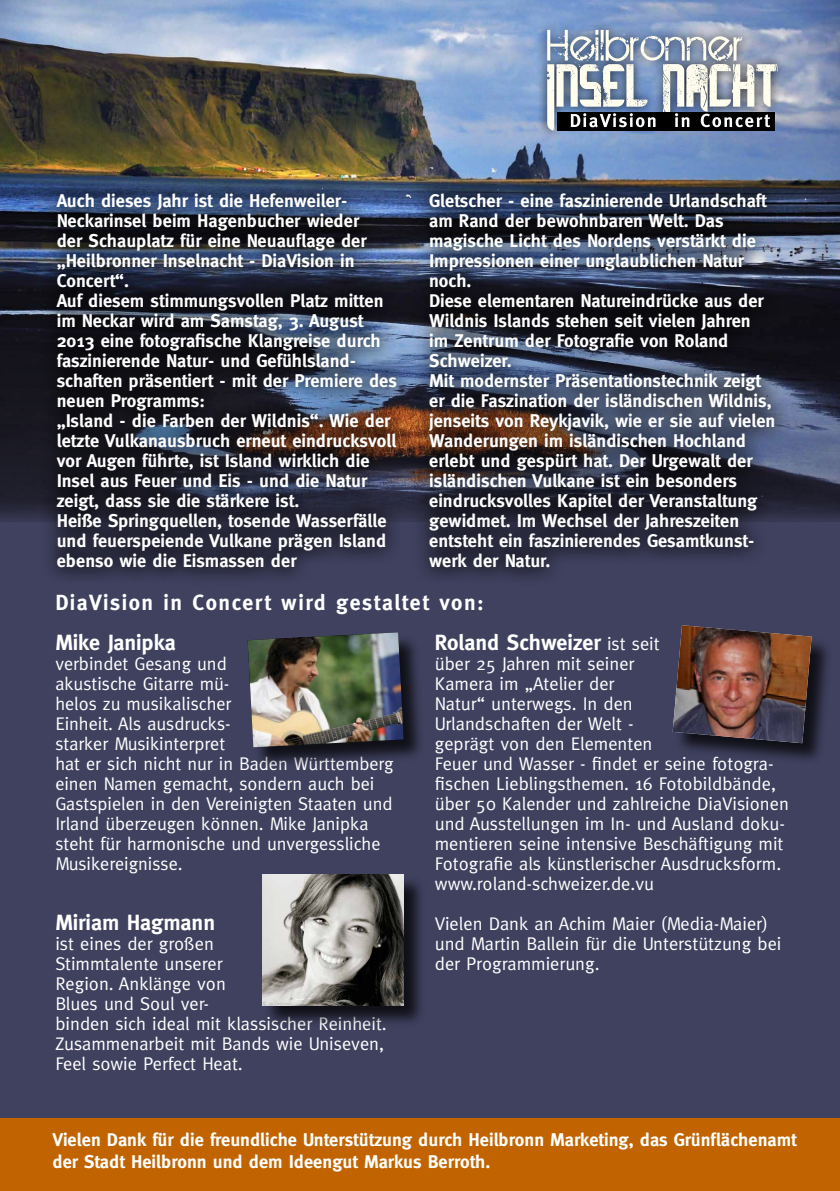
<style>
.page{position:relative;width:840px;height:1191px;background:#fff}
.page>*{position:absolute;margin:0;border:0;box-sizing:border-box;transform-origin:0 0}
.t1{font:700 22px "Meta";color:#fff}
.t2{font:700 22px "Meta";letter-spacing:.07em;color:#fff}
.t3{font:700 18.4px/20px "Meta";color:#fff}
.t4{font:18.4px/20px "Meta";color:#fff}
.s1{font-weight:400;font-size:18.4px}
</style>
<div class="page">
<div style="left:0;top:0;width:839px;height:1164px;background:#40415f"></div>
<img style="left:0;top:0;width:839px;height:522px">
<div style="left:0;top:1119px;width:839px;height:72px;background:#c16400"></div>
<div style="left:536px;top:20px;width:250px;height:120px;background:#000;opacity:.75"></div>
<svg style="left:547px;top:30px;width:230px;height:100px;background:#979fa9"></svg>
<div style="left:262px;top:875px;width:164px;height:152px;background:#000;opacity:.75"></div>
<img style="left:262px;top:875px;width:141px;height:130px">
<div style="left:673px;top:626px;width:160px;height:139px;background:#000;opacity:.75"></div>
<img style="left:672px;top:625px;width:139px;height:118px">
<div style="left:248px;top:633px;width:177px;height:136px;background:#000;opacity:.75"></div>
<img style="left:247px;top:632px;width:156px;height:115px">
<div style="left:38px;top:176px;width:753px;height:410px;background:#000;opacity:.95"></div>
<p class="t3" style="left:57px;top:191px;width:341px">Auch dieses Jahr ist die Hefenweiler-Neckarinsel beim Hagenbucher wieder<br>der Schauplatz für eine Neuauflage der „Heilbronner Inselnacht - DiaVision in Concert“.<br>Auf diesem stimmungsvollen Platz mitten im Neckar wird am Samstag, 3. August 2013 eine fotografische Klangreise durch faszinierende Natur- und Gefühlsland&shy;schaften präsentiert - mit der Premiere des neuen Programms:<br>„Island - die Farben der Wildnis“. Wie der letzte Vulkanausbruch erneut eindrucksvoll vor Augen führte, ist Island wirklich die Insel aus Feuer und Eis - und die Natur zeigt, dass sie die stärkere ist.<br>Heiße Springquellen, tosende Wasserfälle und feuerspeiende Vulkane prägen Island ebenso wie die Eismassen der</p>
<p class="t3" style="left:429px;top:191px;width:347px">Gletscher - eine faszinierende Urlandschaft am Rand der bewohnbaren Welt. Das magische Licht des Nordens verstärkt die Impressionen einer unglaublichen Natur noch.<br>Diese elementaren Natureindrücke aus der Wildnis Islands stehen seit vielen Jahren<br>im Zentrum der Fotografie von Roland Schweizer.<br>Mit modernster Präsentationstechnik zeigt er die Faszination der isländischen Wildnis, jenseits von Reykjavik, wie er sie auf vielen Wanderungen im isländischen Hochland erlebt und gespürt hat. Der Urgewalt der isländischen Vulkane ist ein besonders eindrucksvolles Kapitel der Veranstaltung gewidmet. Im Wechsel der Jahreszeiten entsteht ein faszinierendes Gesamtkunst&shy;werk der Natur.</p>
<p class="t2" style="left:55px;top:589px;width:429px">DiaVision in Concert wird gestaltet von:</p>
<p class="t1" style="left:55px;top:629px;width:122px">Mike Janipka</p>
<p class="t4" style="left:55px;top:653px;width:339px">verbindet Gesang und<br>akustische Gitarre mü-<br>helos zu musikalischer<br>Einheit. Als ausdrucks-<br>starker Musikinterpret<br>hat er sich nicht nur in Baden Württemberg einen Namen gemacht, sondern auch bei<br>Gastspielen in den Vereinigten Staaten und<br>Irland überzeugen können. Mike Janipka steht für harmonische und unvergessliche<br>Musikereignisse.</p>
<p class="t1" style="left:55px;top:909px;width:161px">Miriam Hagmann</p>
<p class="t4" style="left:55px;top:933px;width:333px">ist eines der großen<br>Stimmtalente unserer<br>Region. Anklänge von<br>Blues und Soul ver-<br>binden sich ideal mit klassischer Reinheit.<br>Zusammenarbeit mit Bands wie Uniseven,<br>Feel sowie Perfect Heat.</p>
<p class="t1" style="left:434px;top:629px;width:226px">Roland Schweizer <span class="s1">ist seit</span></p>
<p class="t4" style="left:434px;top:653px;width:355px">über 25 Jahren mit seiner<br>Kamera im „Atelier der<br>Natur“ unterwegs. In den<br>Urlandschaften der Welt -<br>geprägt von den Elementen<br>Feuer und Wasser - findet er seine fotogra&shy;fischen Lieblingsthemen. 16 Fotobildbände, über 50 Kalender und zahlreiche DiaVisionen und Ausstellungen im In- und Ausland doku&shy;mentieren seine intensive Beschäftigung mit Fotografie als künstlerischer Ausdrucksform. www.roland-schweizer.de.vu</p>
<p class="t4" style="left:434px;top:913px;width:348px">Vielen Dank an Achim Maier (Media-Maier) und Martin Ballein für die Unterstützung bei der Programmierung.</p>
<p class="t3" style="left:52px;top:1128px;width:745px;line-height:22px">Vielen Dank für die freundliche Unterstützung durch Heilbronn Marketing, das Grünflächenamt der Stadt Heilbronn und dem Ideengut Markus Berroth.</p>
</div>
